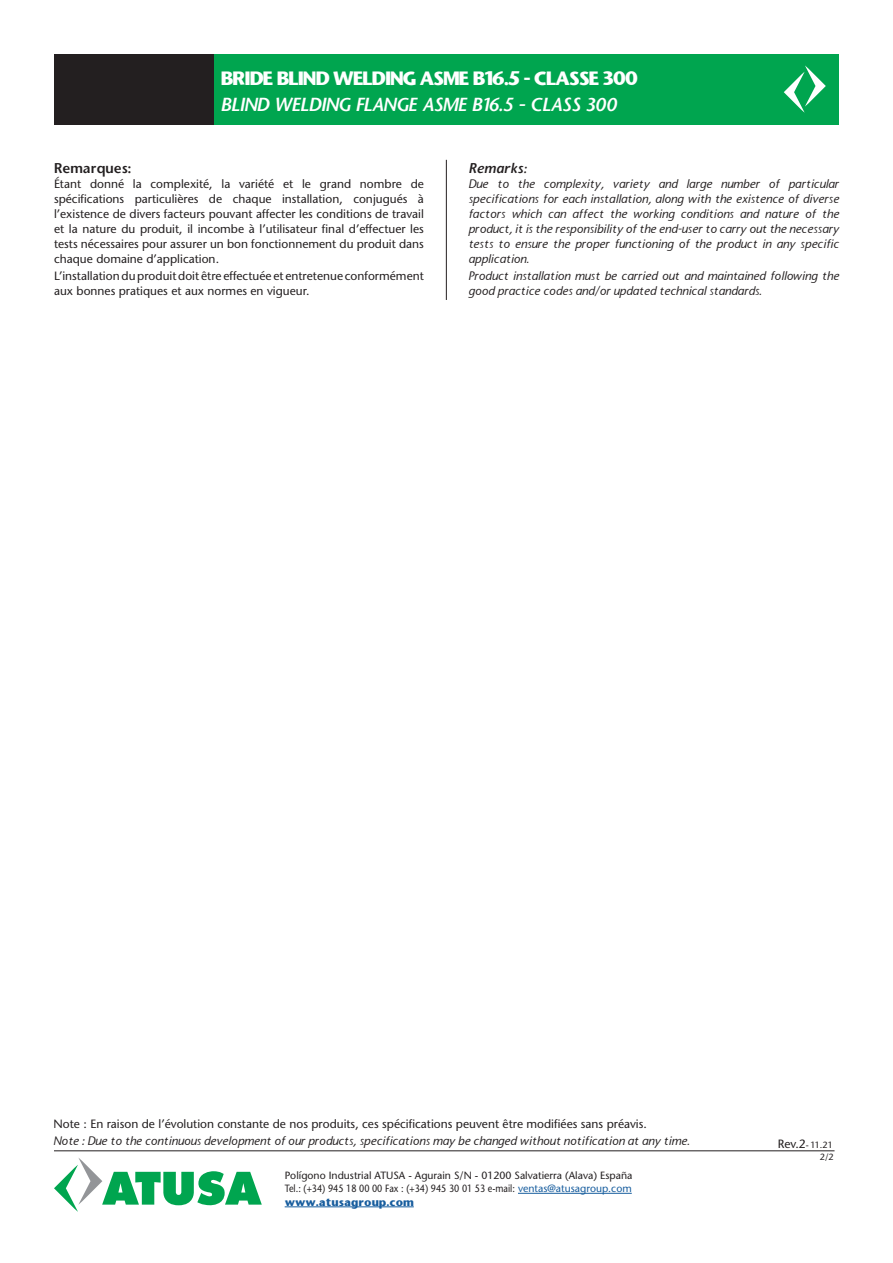
<style>
.page{position:relative;width:893px;height:1263px;background:#fff}
.page>*{position:absolute;margin:0;border:0;box-sizing:border-box;transform-origin:0 0}
.t1{font:700 18px "Stone Sans";letter-spacing:-.075em;color:#fff}
.t2{font:italic 18px "Stone Sans Semi Boold";letter-spacing:-.03em;color:#fff}
.t3{font:13.5px "Stone Sans Semi Boold";color:#231f20}
.FT-ATUSA-Nota-Superi{font:italic 13.5px "Stone Sans Semi Boold";color:#231f20}
.FT-ATUSA-Nota-Superi-2{font:500 12px/15px "Stone Sans Std";color:#231f20;text-align:justify}
.FT-ATUSA-Nota-Superi-3{font:italic 500 12px/15px "Stone Sans";color:#231f20;text-align:justify}
.FT-ATUSA-Nota-Inferi{font:italic 500 12px "Stone Sans";color:#231f20}
.t4{font:500 10.5px "Stone Sans Std";color:#231f20;scale:.86 1}
.t5{font:500 10.5px "Stone Sans Std";color:#231f20}
.t6{font:700 10.5px "Stone Sans";color:#175d9e}
.t7{font:500 9px "Stone Sans Std";color:#231f20}
.s1{font-size:12px}
.s2{color:#175d9e}
</style>
<div class="page">
<hr style="left:54px;top:1150px;width:780px;height:1px;background:#231f20">
<svg style="left:54px;top:1158px;width:208px;height:54px"></svg>
<hr style="left:518px;top:1193px;width:114px;height:1px;background:#175d9e">
<hr style="left:285px;top:1206px;width:129px;height:1px;background:#175d9e">
<div style="left:54px;top:54px;width:227px;height:70px;background:#231f20"></div>
<div style="left:214px;top:54px;width:625px;height:70px;background:#00a54f"></div>
<svg style="left:784px;top:65px;width:42px;height:48px"></svg>
<hr style="left:446px;top:160px;width:1px;height:140px;background:#231f20">
<p class="t1" style="left:220px;top:66px;width:419px">BRIDE BLIND WELDING ASME B16.5 - CLASSE 300</p>
<p class="t2" style="left:220px;top:93px;width:398px">BLIND WELDING FLANGE ASME B16.5 - CLASS 300</p>
<p class="t3" style="left:54px;top:160px;width:79px">Remarques:</p>
<p class="FT-ATUSA-Nota-Superi-2" style="left:54px;top:177px;width:371px">Étant donné la complexité, la variété et le grand nombre de spécifications particulières de chaque installation, conjugués à l’existence de divers facteurs pouvant affecter les conditions de travail et la nature du produit, il incombe à l’utilisateur final d’effectuer les tests nécessaires pour assurer un bon fonctionnement du produit dans chaque domaine d’application.</p>
<p class="FT-ATUSA-Nota-Superi-2" style="left:54px;top:268px;width:371px">L’installation du produit doit être effectuée et entretenue conformément aux bonnes pratiques et aux normes en vigueur.</p>
<p class="FT-ATUSA-Nota-Superi" style="left:468px;top:160px;width:60px">Remarks:</p>
<p class="FT-ATUSA-Nota-Superi-3" style="left:468px;top:177px;width:372px">Due to the complexity, variety and large number of particular specifications for each installation, along with the existence of diverse factors which can affect the working conditions and nature of the product, it is the responsibility of the end-user to carry out the necessary tests to ensure the proper functioning of the product in any specific application.</p>
<p class="FT-ATUSA-Nota-Superi-3" style="left:468px;top:268px;width:372px">Product installation must be carried out and maintained following the good practice codes and/or updated technical standards.</p>
<p class="FT-ATUSA-Nota-Superi-2" style="left:54px;top:1116px;width:595px">Note : En raison de l’évolution constante de nos produits, ces spécifications peuvent être modifiées sans préavis.</p>
<p class="FT-ATUSA-Nota-Inferi" style="left:54px;top:1133px;width:637px">Note : Due to the continuous development of our products, specifications may be changed without notification at any time.</p>
<p class="t7" style="left:778px;top:1140px;width:57px"><span class="s1">Rev.2</span>- 11.21</p>
<p class="t7" style="left:820px;top:1151px;width:15px">2/2</p>
<p class="t5" style="left:285px;top:1169px;width:349px">Polígono Industrial ATUSA - Agurain S/N - 01200 Salvatierra (Alava) España</p>
<p class="t4" style="left:285px;top:1182px;width:405px">Tel.: (+34) 945 18 00 00 Fax : (+34) 945 30 01 53 e-mail: <span class="s2">ventas@atusagroup.com</span></p>
<p class="t6" style="left:285px;top:1195px;width:131px">www.atusagroup.com</p>
</div>
